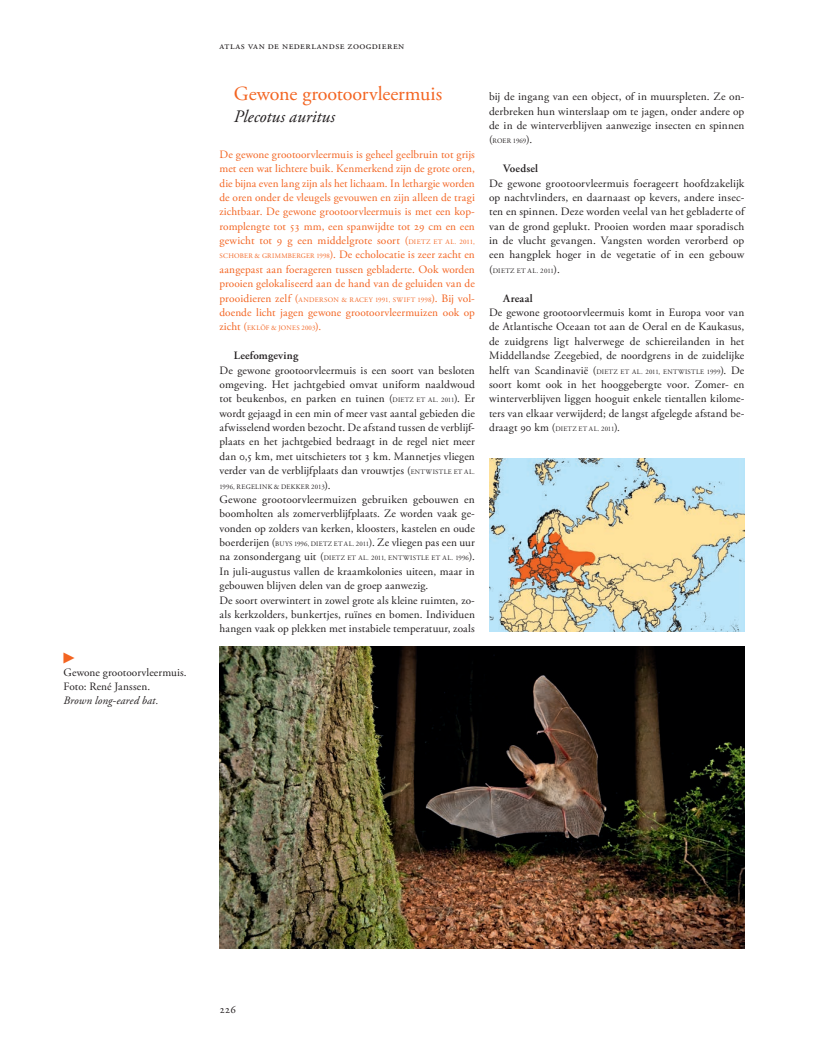
<style>
.page{position:relative;width:815px;height:1052px;background:#fff}
.page>*{position:absolute;margin:0;border:0;box-sizing:border-box;transform-origin:0 0}
.t1{font:20px "Adobe Garamond Pro";color:#f36421}
.t2{font:italic 17.5px "Adobe Garamond Pro";color:#231f20}
.t3{font:11.25px/14.4px "Adobe Garamond Pro";letter-spacing:.005em;color:#231f20;text-align:justify}
.t4{font:11.25px/14.4px "Adobe Garamond Pro";color:#f36421;text-align:justify}
.t5{font:600 11.25px "Adobe Garamond Pro";letter-spacing:.015em;color:#231f20}
.t6{font:italic 11.25px "Adobe Garamond Pro";letter-spacing:.01em;color:#231f20}
.t7{font:11.25px "Universal Std Newswith Comm Pi";color:#f36421}
.t8{font:10.62px "Adobe Garamond Pro";letter-spacing:.045em;color:#231f20}
.t9{font:6.88px "Adobe Garamond Pro";letter-spacing:.04em;color:#231f20}
.t10{font:6.88px "Adobe Garamond Pro";letter-spacing:.035em;color:#f36421}
.t11{font:6.88px "Adobe Garamond Pro";letter-spacing:.01em;color:#231f20}
.s1{font-size:6.88px}
.s2{font-size:11.25px}
</style>
<div class="page">
<img style="left:219px;top:647px;width:525px;height:302px">
<img style="left:489px;top:458px;width:255px;height:173px">
<p class="t7" style="left:63px;top:652px;width:13px">▶</p>
<p class="t3" style="left:63px;top:665px;width:125px">Gewone grootoorvleermuis.<br>Foto: René Janssen.</p>
<p class="t6" style="left:63px;top:694px;width:97px">Brown long-eared bat.</p>
<p class="t8" style="left:219px;top:39px;width:186px">atlas van de nederlandse zoogdieren</p>
<h1 class="t1" style="left:233px;top:82px;width:210px">Gewone grootoorvleermuis</h1>
<h2 class="t2" style="left:233px;top:105px;width:103px">Plecotus auritus</h2>
<p class="t4" style="left:219px;top:147px;width:257px">De gewone grootoorvleermuis is geheel geelbruin tot grijs met een wat lichtere buik. Kenmerkend zijn de grote oren, die bijna even lang zijn als het lichaam. In lethargie worden de oren onder de vleugels gevouwen en zijn alleen de tragi zichtbaar. De gewone grootoorvleermuis is met een kop&shy;romplengte tot 53 mm, een spanwijdte tot 29 cm en een gewicht tot 9 g een middelgrote soort (<span class="s1">DIETZ ET AL. 2011, SCHOBER &amp; GRIMMBERGER 1998</span>). De echolocatie is zeer zacht en aangepast aan foerageren tussen gebladerte. Ook worden prooien gelokaliseerd aan de hand van de geluiden van de</p>
<p class="t10" style="left:219px;top:295px;width:257px"><span class="s2">prooidieren zelf (</span>ANDERSON &amp; RACEY 1991, SWIFT 1998<span class="s2">). Bij vol-</span></p>
<p class="t4" style="left:219px;top:306px;width:257px">doende licht jagen gewone grootoorvleermuizen ook op</p>
<p class="t10" style="left:219px;top:324px;width:103px"><span class="s2">zicht (</span>EKLÖF &amp; JONES 2003<span class="s2">).</span></p>
<p class="t5" style="left:233px;top:349px;width:66px">Leefomgeving</p>
<p class="t3" style="left:219px;top:363px;width:257px">De gewone grootoorvleermuis is een soort van besloten omgeving. Het jachtgebied omvat uniform naaldwoud tot beukenbos, en parken en tuinen (<span class="s1">DIETZ ET AL. 2011</span>). Er wordt gejaagd in een min of meer vast aantal gebieden die afwisselend worden bezocht. De afstand tussen de verblijf&shy;plaats en het jachtgebied bedraagt in de regel niet meer dan 0,5 km, met uitschieters tot 3 km. Mannetjes vliegen verder van de verblijfplaats dan vrouwtjes (<span class="s1">ENTWISTLE ET AL.</span></p>
<p class="t9" style="left:219px;top:482px;width:113px">1996, REGELINK &amp; DEKKER 2013<span class="s2">).</span></p>
<p class="t3" style="left:219px;top:492px;width:257px">Gewone grootoorvleermuizen gebruiken gebouwen en boomholten als zomerverblijfplaats. Ze worden vaak ge&shy;vonden op zolders van kerken, kloosters, kastelen en oude boerderijen (<span class="s1">BUYS 1996, DIETZ ET AL. 2011</span>). Ze vliegen pas een uur</p>
<p class="t9" style="left:219px;top:554px;width:257px"><span class="s2">na zonsondergang uit (</span>DIETZ ET AL. 2011, ENTWISTLE ET AL. 1996<span class="s2">).</span></p>
<p class="t3" style="left:219px;top:564px;width:257px;text-align:left">In juli-augustus vallen de kraamkolonies uiteen, maar in gebouwen blijven delen van de groep aanwezig.<br>De soort overwintert in zowel grote als kleine ruimten, zo&shy;als kerkzolders, bunkertjes, ruïnes en bomen. Individuen hangen vaak op plekken met instabiele temperatuur, zoals</p>
<p class="t3" style="left:489px;top:90px;width:257px">bij de ingang van een object, of in muurspleten. Ze on&shy;derbreken hun winterslaap om te jagen, onder andere op de in de winterverblijven aanwezige insecten en spinnen</p>
<p class="t11" style="left:489px;top:137px;width:45px"><span class="s2">(</span>ROER 1969<span class="s2">).</span></p>
<p class="t5" style="left:503px;top:162px;width:36px">Voedsel</p>
<p class="t3" style="left:489px;top:176px;width:258px;text-align:left">De gewone grootoorvleermuis foerageert hoofdzakelijk op nachtvlinders, en daarnaast op kevers, andere insec&shy;ten en spinnen. Deze worden veelal van het gebladerte of van de grond geplukt. Prooien worden maar sporadisch in de vlucht gevangen. Vangsten worden verorberd op een hangplek hoger in de vegetatie of in een gebouw</p>
<p class="t9" style="left:489px;top:266px;width:72px"><span class="s2">(</span>DIETZ ET AL. 2011<span class="s2">).</span></p>
<p class="t5" style="left:503px;top:291px;width:31px">Areaal</p>
<p class="t3" style="left:489px;top:306px;width:257px">De gewone grootoorvleermuis komt in Europa voor van de Atlantische Oceaan tot aan de Oeral en de Kaukasus, de zuidgrens ligt halverwege de schiereilanden in het Middellandse Zeegebied, de noordgrens in de zuidelijke</p>
<p class="t9" style="left:489px;top:367px;width:257px"><span class="s2">helft van Scandinavië (</span>DIETZ ET AL. 2011, ENTWISTLE 1999<span class="s2">). De</span></p>
<p class="t3" style="left:489px;top:377px;width:257px">soort komt ook in het hooggebergte voor. Zomer- en winterverblijven liggen hooguit enkele tientallen kilome&shy;ters van elkaar verwijderd; de langst afgelegde afstand be-</p>
<p class="t9" style="left:489px;top:425px;width:132px"><span class="s2">draagt 90 km (</span>DIETZ ET AL. 2011<span class="s2">).</span></p>
<p class="t3" style="left:219px;top:1002px;width:18px">226</p>
</div>
